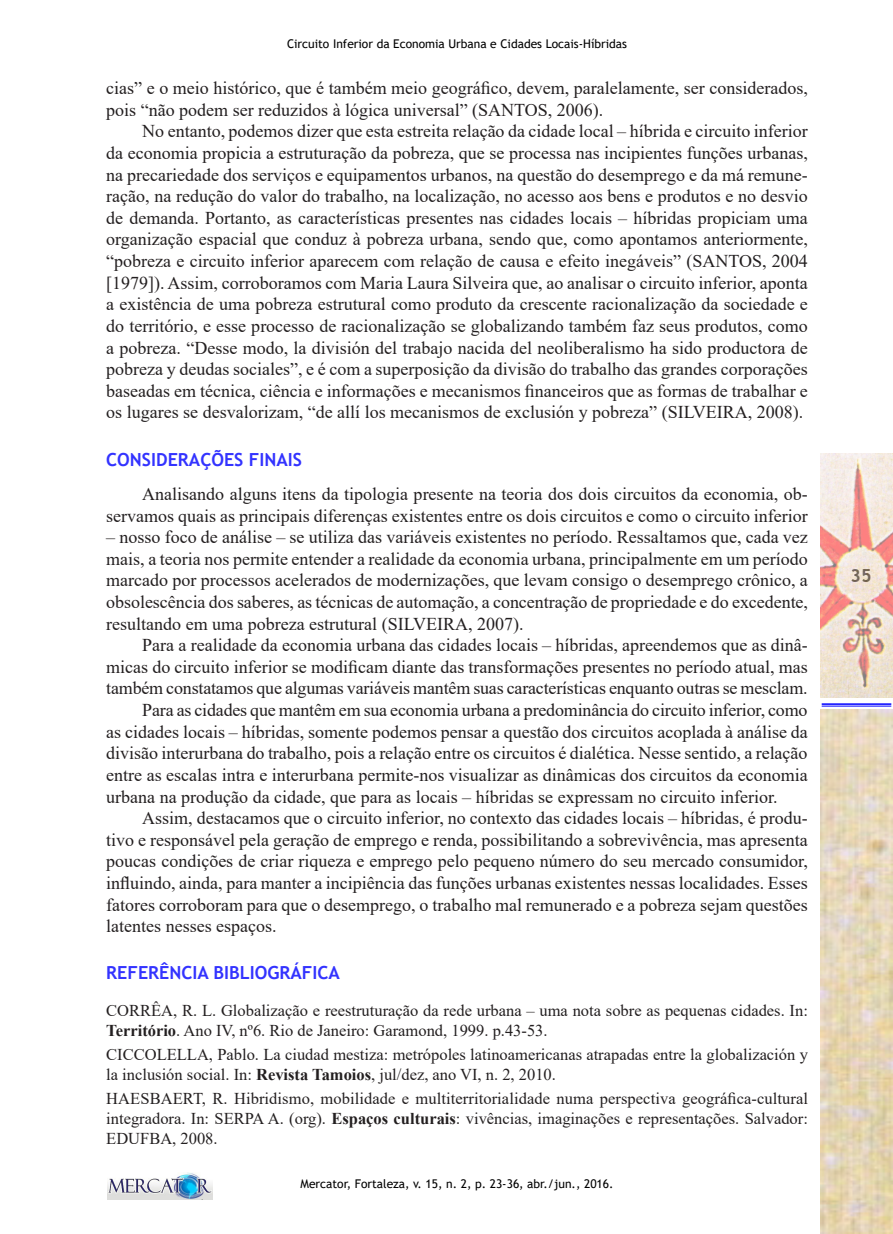
<style>
.page{position:relative;width:893px;height:1234px;background:#fff}
.page>*{position:absolute;margin:0;border:0;box-sizing:border-box;transform-origin:0 0}
.t1{font:18px/21.6px "Times New Roman";color:#231f20;text-align:justify}
.SUBTÍTULO_1{font:700 18px "Trebuchet MS";color:#33f}
.t2{font:700 18px "Trebuchet MS";color:#000}
.BIBLIOGRAFIA{font:16.5px/19.8px "Times New Roman";color:#231f20}
.t3{font:12px "Trebuchet MS";color:#000}
.s1{font-weight:700}
</style>
<div class="page">
<img style="left:108px;top:1172px;width:105px;height:27px">
<img style="left:821px;top:453px;width:72px;height:244px">
<hr style="left:822px;top:703px;width:69px;height:1px;background:#00f">
<hr style="left:822px;top:705px;width:69px;height:1px;background:#00f">
<img style="left:821px;top:709px;width:72px;height:524px">
<p class="t3" style="left:287px;top:36px;width:342px">Circuito Inferior da Economia Urbana e Cidades Locais-Híbridas</p>
<p class="t1" style="left:106px;top:77px;width:703px">cias” e o meio histórico, que é também meio geográfico, devem, paralelamente, ser considerados, pois “não podem ser reduzidos à lógica universal” (SANTOS, 2006).</p>
<p class="t1" style="left:106px;top:120px;width:703px;text-indent:36px">No entanto, podemos dizer que esta estreita relação da cidade local – híbrida e circuito inferior da economia propicia a estruturação da pobreza, que se processa nas incipientes funções urbanas, na precariedade dos serviços e equipamentos urbanos, na questão do desemprego e da má remune&shy;ração, na redução do valor do trabalho, na localização, no acesso aos bens e produtos e no desvio de demanda. Portanto, as características presentes nas cidades locais – híbridas propiciam uma organização espacial que conduz à pobreza urbana, sendo que, como apontamos anteriormente, “pobreza e circuito inferior aparecem com relação de causa e efeito inegáveis” (SANTOS, 2004 [1979]). Assim, corroboramos com Maria Laura Silveira que, ao analisar o circuito inferior, aponta a existência de uma pobreza estrutural como produto da crescente racionalização da sociedade e do território, e esse processo de racionalização se globalizando também faz seus produtos, como a pobreza. “Desse modo, la división del trabajo nacida del neoliberalismo ha sido productora de pobreza y deudas sociales”, e é com a superposição da divisão do trabalho das grandes corporações baseadas em técnica, ciência e informações e mecanismos financeiros que as formas de trabalhar e os lugares se desvalorizam, “de allí los mecanismos de exclusión y pobreza” (SILVEIRA, 2008).</p>
<p class="SUBTÍTULO_1" style="left:106px;top:448px;width:197px">CONSIDERAÇÕES FINAIS</p>
<p class="t1" style="left:106px;top:482px;width:703px;text-align:right">Analisando alguns itens da tipologia presente na teoria dos dois circuitos da economia, ob&shy;servamos quais as principais diferenças existentes entre os dois circuitos e como o circuito inferior</p>
<p class="t1" style="left:106px;top:525px;width:703px">– nosso foco de análise – se utiliza das variáveis existentes no período. Ressaltamos que, cada vez mais, a teoria nos permite entender a realidade da economia urbana, principalmente em um período marcado por processos acelerados de modernizações, que levam consigo o desemprego crônico, a obsolescência dos saberes, as técnicas de automação, a concentração de propriedade e do excedente, resultando em uma pobreza estrutural (SILVEIRA, 2007).</p>
<p class="t1" style="left:106px;top:633px;width:703px;text-indent:36px">Para a realidade da economia urbana das cidades locais – híbridas, apreendemos que as dinâ&shy;micas do circuito inferior se modificam diante das transformações presentes no período atual, mas também constatamos que algumas variáveis mantêm suas características enquanto outras se mesclam.</p>
<p class="t1" style="left:106px;top:698px;width:703px;text-indent:36px">Para as cidades que mantêm em sua economia urbana a predominância do circuito inferior, como as cidades locais – híbridas, somente podemos pensar a questão dos circuitos acoplada à análise da divisão interurbana do trabalho, pois a relação entre os circuitos é dialética. Nesse sentido, a relação entre as escalas intra e interurbana permite-nos visualizar as dinâmicas dos circuitos da economia urbana na produção da cidade, que para as locais – híbridas se expressam no circuito inferior.</p>
<p class="t1" style="left:106px;top:806px;width:703px;text-indent:36px">Assim, destacamos que o circuito inferior, no contexto das cidades locais – híbridas, é produ&shy;tivo e responsável pela geração de emprego e renda, possibilitando a sobrevivência, mas apresenta poucas condições de criar riqueza e emprego pelo pequeno número do seu mercado consumidor, influindo, ainda, para manter a incipiência das funções urbanas existentes nessas localidades. Esses fatores corroboram para que o desemprego, o trabalho mal remunerado e a pobreza sejam questões latentes nesses espaços.</p>
<p class="SUBTÍTULO_1" style="left:106px;top:961px;width:235px">REFERÊNCIA BIBLIOGRÁFICA</p>
<p class="BIBLIOGRAFIA" style="left:106px;top:1000px;width:703px">CORRÊA, R. L. Globalização e reestruturação da rede urbana – uma nota sobre as pequenas cidades. In:<br><span class="s1">Território</span>. Ano IV, nº6. Rio de Janeiro: Garamond, 1999. p.43-53.</p>
<p class="BIBLIOGRAFIA" style="left:106px;top:1043px;width:703px">CICCOLELLA, Pablo. La ciudad mestiza: metrópoles latinoamericanas atrapadas entre la globalización y la inclusión social. In: <span class="s1">Revista Tamoios</span>, jul/dez, ano VI, n. 2, 2010.</p>
<p class="BIBLIOGRAFIA" style="left:106px;top:1087px;width:703px;text-align:justify">HAESBAERT, R. Hibridismo, mobilidade e multiterritorialidade numa perspectiva geográfica-cultural integradora. In: SERPA A. (org). <span class="s1">Espaços culturais</span>: vivências, imaginações e representações. Salvador:<br>EDUFBA, 2008.</p>
<p class="t3" style="left:301px;top:1176px;width:315px">Mercator, Fortaleza, v. 15, n. 2, p. 23-36, abr./jun., 2016.</p>
<p class="t2" style="left:851px;top:564px;width:23px">35</p>
</div>
